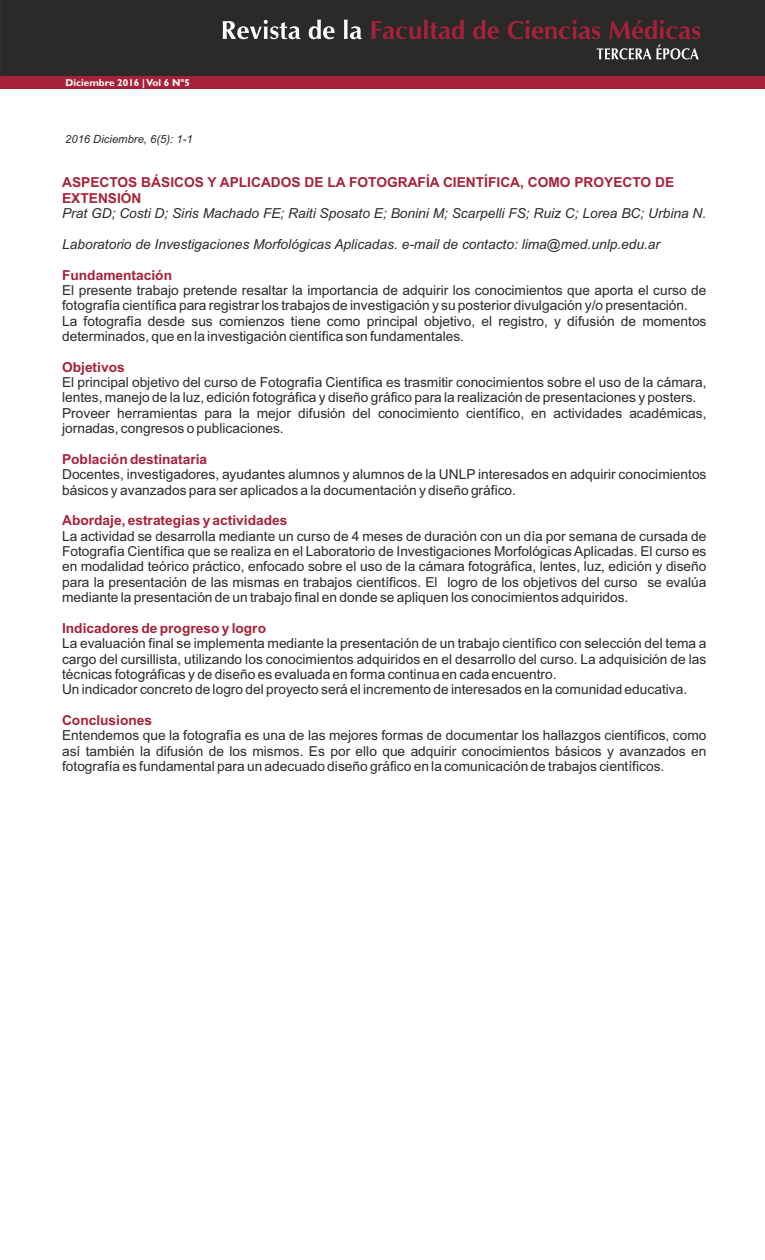
<style>
.page{position:relative;width:765px;height:1260px;background:#fff}
.page>*{position:absolute;margin:0;border:0;box-sizing:border-box;transform-origin:0 0}
.t1{font:13.75px/15.4px "Arial";color:#2b2a29}
.t2{font:700 13.75px/15.4px "Arial";color:#a6223a}
.t3{font:italic 13.75px "Arial";color:#2b2a29}
.t4{font:italic 11.25px "Arial";color:#2b2a29}
.t5{font:700 10px "Gill Sans";color:#fefefe}
</style>
<div class="page">
<div style="left:0;top:0;width:765px;height:84px;background:#2b2a29"></div>
<svg style="left:223px;top:20px;width:77px;height:19px"></svg>
<svg style="left:309px;top:20px;width:53px;height:19px"></svg>
<svg style="left:371px;top:20px;width:329px;height:19px"></svg>
<svg style="left:597px;top:45px;width:102px;height:15px"></svg>
<div style="left:0;top:76px;width:765px;height:13px;background:#a6223a"></div>
<p class="t5" style="left:65px;top:79px;width:126px">Diciembre 2016 | Vol 6 Nº5</p>
<p class="t4" style="left:65px;top:135px;width:129px">2016 Diciembre, 6(5): 1-1</p>
<p class="t2" style="left:62px;top:176px;width:614px">ASPECTOS BÁSICOS Y APLICADOS DE LA FOTOGRAFÍA CIENTÍFICA, COMO PROYECTO DE<br>EXTENSIÓN</p>
<p class="t3" style="left:62px;top:208px;width:646px">Prat GD; Costi D; Siris Machado FE; Raiti Sposato E; Bonini M; Scarpelli FS; Ruiz C; Lorea BC; Urbina N.</p>
<p class="t3" style="left:62px;top:239px;width:600px">Laboratorio de Investigaciones Morfológicas Aplicadas. e-mail de contacto: lima@med.unlp.edu.ar</p>
<p class="t2" style="left:62px;top:268px;width:112px">Fundamentación</p>
<p class="t1" style="left:62px;top:284px;width:646px">El presente trabajo pretende resaltar la importancia de adquirir los conocimientos que aporta el curso de fotografía científica para registrar los trabajos de investigación y su posterior divulgación y/o presentación.<br>La fotografía desde sus comienzos tiene como principal objetivo, el registro, y difusión de momentos determinados, que en la investigación científica son fundamentales.</p>
<p class="t2" style="left:62px;top:360px;width:64px">Objetivos</p>
<p class="t1" style="left:62px;top:376px;width:646px">El principal objetivo del curso de Fotografía Científica es trasmitir conocimientos sobre el uso de la cámara, lentes, manejo de la luz, edición fotográfica y diseño gráfico para la realización de presentaciones y posters.<br>Proveer herramientas para la mejor difusión del conocimiento científico, en actividades académicas, jornadas, congresos o publicaciones.</p>
<p class="t2" style="left:62px;top:453px;width:147px">Población destinataria</p>
<p class="t1" style="left:62px;top:468px;width:646px">Docentes, investigadores, ayudantes alumnos y alumnos de la UNLP interesados en adquirir conocimientos básicos y avanzados para ser aplicados a la documentación y diseño gráfico.</p>
<p class="t2" style="left:62px;top:514px;width:227px">Abordaje, estrategias y actividades</p>
<p class="t1" style="left:62px;top:529px;width:646px;text-align:justify">La actividad se desarrolla mediante un curso de 4 meses de duración con un día por semana de cursada de Fotografía Científica que se realiza en el Laboratorio de Investigaciones Morfológicas Aplicadas. El curso es en modalidad teórico práctico, enfocado sobre el uso de la cámara fotográfica, lentes, luz, edición y diseño para la presentación de las mismas en trabajos científicos. El logro de los objetivos del curso se evalúa mediante la presentación de un trabajo final en donde se apliquen los conocimientos adquiridos.</p>
<p class="t2" style="left:62px;top:622px;width:206px">Indicadores de progreso y logro</p>
<p class="t1" style="left:62px;top:637px;width:646px">La evaluación final se implementa mediante la presentación de un trabajo científico con selección del tema a cargo del cursillista, utilizando los conocimientos adquiridos en el desarrollo del curso. La adquisición de las técnicas fotográficas y de diseño es evaluada en forma continua en cada encuentro.<br>Un indicador concreto de logro del proyecto será el incremento de interesados en la comunidad educativa.</p>
<p class="t2" style="left:62px;top:714px;width:92px">Conclusiones</p>
<p class="t1" style="left:62px;top:729px;width:646px;text-align:justify">Entendemos que la fotografía es una de las mejores formas de documentar los hallazgos científicos, como así también la difusión de los mismos. Es por ello que adquirir conocimientos básicos y avanzados en fotografía es fundamental para un adecuado diseño gráfico en la comunicación de trabajos científicos.</p>
</div>
